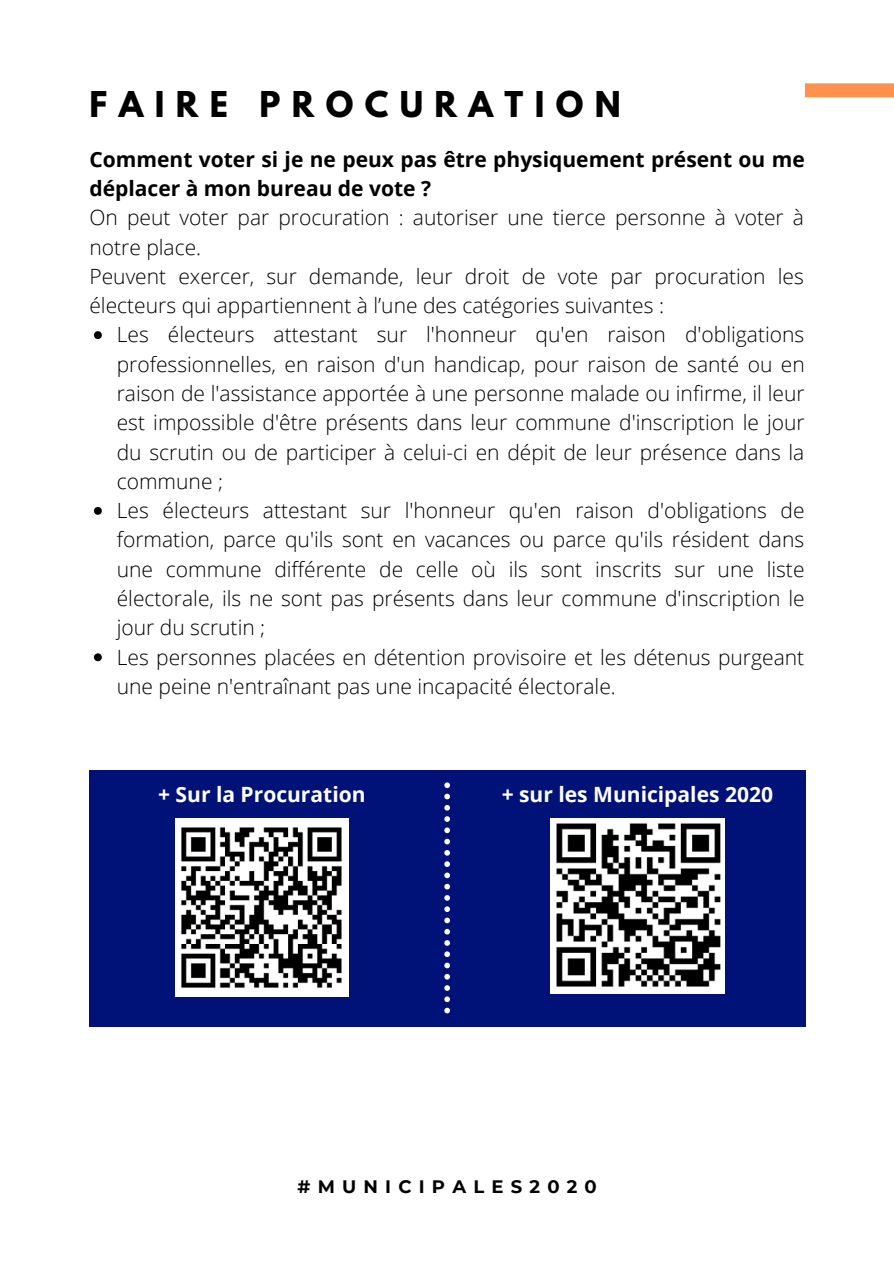
<style>
.page{position:relative;width:894px;height:1264px;background:#fff}
.page>*{position:absolute;margin:0;border:0;box-sizing:border-box;transform-origin:0 0}
.t1{font:700 31.5px "League Spartan";letter-spacing:.36em;color:#000}
.t2{font:300 21px/29.2px "Open Sans";color:#000}
.t3{font:700 21px/29.2px "Open Sans";color:#000}
.t4{font:700 21px "Open Sans";color:#fff}
.t5{font:700 18px "Montserrat";letter-spacing:.4em;color:#000}
</style>
<div class="page">
<svg style="left:94px;top:331px;width:8px;height:8px"></svg>
<svg style="left:94px;top:507px;width:8px;height:8px"></svg>
<svg style="left:94px;top:653px;width:8px;height:8px"></svg>
<svg style="left:805px;top:83px;width:88px;height:14px"></svg>
<div style="left:89px;top:770px;width:716px;height:256px;background:#001277"></div>
<img style="left:175px;top:818px;width:173px;height:178px">
<img style="left:550px;top:818px;width:174px;height:175px">
<svg style="left:444px;top:996px;width:6px;height:17px"></svg>
<svg style="left:444px;top:985px;width:6px;height:5px"></svg>
<svg style="left:444px;top:951px;width:6px;height:28px"></svg>
<svg style="left:444px;top:940px;width:6px;height:5px"></svg>
<svg style="left:444px;top:906px;width:6px;height:28px"></svg>
<svg style="left:444px;top:895px;width:6px;height:5px"></svg>
<svg style="left:444px;top:861px;width:6px;height:28px"></svg>
<svg style="left:444px;top:850px;width:6px;height:5px"></svg>
<svg style="left:444px;top:827px;width:6px;height:17px"></svg>
<svg style="left:444px;top:816px;width:6px;height:5px"></svg>
<svg style="left:444px;top:805px;width:6px;height:5px"></svg>
<svg style="left:444px;top:782px;width:6px;height:17px"></svg>
<h1 class="t1" style="left:89px;top:89px;width:533px">FAIRE PROCURATION</h1>
<p class="t3" style="left:89px;top:144px;width:716px">Comment voter si je ne peux pas être physiquement présent ou me déplacer à mon bureau de vote ?</p>
<p class="t2" style="left:89px;top:202px;width:716px">On peut voter par procuration : autoriser une tierce personne à voter à notre place.<br>Peuvent exercer, sur demande, leur droit de vote par procuration les électeurs qui appartiennent à l’une des catégories suivantes :</p>
<p class="t2" style="left:117px;top:319px;width:689px">Les électeurs attestant sur l'honneur qu'en raison d'obligations professionnelles, en raison d'un handicap, pour raison de santé ou en raison de l'assistance apportée à une personne malade ou infirme, il leur est impossible d'être présents dans leur commune d'inscription le jour du scrutin ou de participer à celui-ci en dépit de leur présence dans la commune ;<br>Les électeurs attestant sur l'honneur qu'en raison d'obligations de formation, parce qu'ils sont en vacances ou parce qu'ils résident dans une commune différente de celle où ils sont inscrits sur une liste électorale, ils ne sont pas présents dans leur commune d'inscription le jour du scrutin ;<br>Les personnes placées en détention provisoire et les détenus purgeant une peine n'entraînant pas une incapacité électorale.</p>
<p class="t4" style="left:158px;top:779px;width:209px">+ Sur la Procuration</p>
<p class="t4" style="left:501px;top:779px;width:273px">+ sur les Municipales 2020</p>
<p class="t5" style="left:297px;top:1175px;width:301px">#MUNICIPALES2020</p>
</div>
